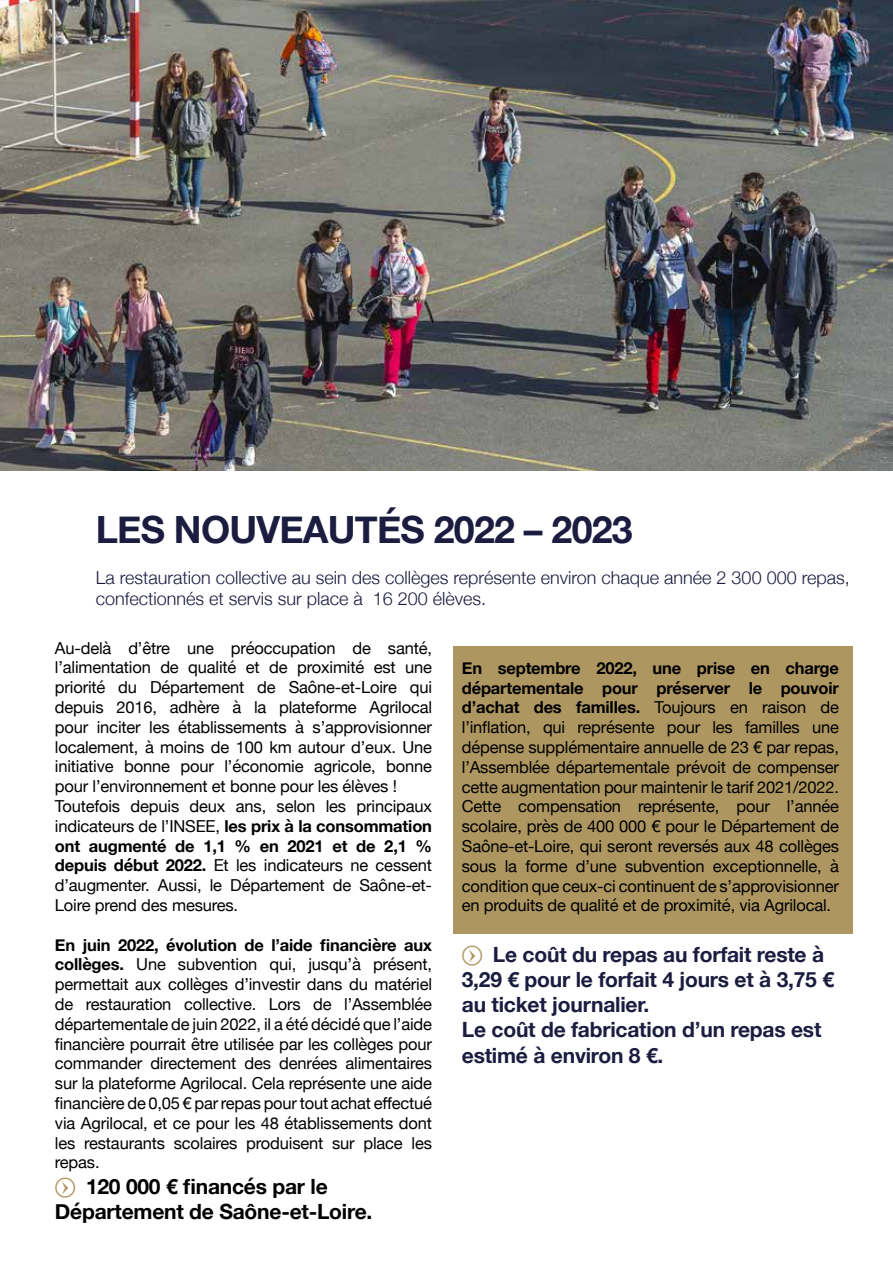
<style>
.page{position:relative;width:893px;height:1263px;background:#fff}
.page>*{position:absolute;margin:0;border:0;box-sizing:border-box;transform-origin:0 0}
.t1{font:700 37.5px "Helvetica Neue";letter-spacing:-.02em;color:#1b1c3f}
.t2{font:700 21px/25.2px "Helvetica Neue";letter-spacing:-.01em;color:#1b1c3f}
.t3{font:700 21px/25.2px "Helvetica Neue";letter-spacing:-.01em;color:#000}
.t4{font:300 18px/21.6px "Helvetica Neue";color:#1b1c3f}
.t5{font:16.5px/19.8px "Helvetica Neue";letter-spacing:-.01em;color:#000;text-align:justify}
.s1{font-weight:700}
.s2{color:#b0945f}
</style>
<div class="page">
<div style="left:453px;top:646px;width:400px;height:287px;background:#ad9660"></div>
<img style="left:0;top:0;width:893px;height:470px">
<h1 class="t1" style="left:96px;top:500px;width:539px">LES NOUVEAUTÉS 2022 – 2023</h1>
<p class="t4" style="left:96px;top:565px;width:755px">La restauration collective au sein des collèges représente environ chaque année 2 300 000 repas, confectionnés et servis sur place à 16 200 élèves.</p>
<p class="t5" style="left:55px;top:639px;width:379px;text-align:left">Au-delà d’être une préoccupation de santé, l’alimentation de qualité et de proximité est une priorité du Département de Saône-et-Loire qui depuis 2016, adhère à la plateforme Agrilocal pour inciter les établissements à s’approvisionner localement, à moins de 100 km autour d’eux. Une initiative bonne pour l’économie agricole, bonne pour l’environnement et bonne pour les élèves !<br>Toutefois depuis deux ans, selon les principaux indicateurs de l’INSEE, <span class="s1">les prix à la consommation ont augmenté de 1,1 % en 2021 et de 2,1 % depuis début 2022.</span> Et les indicateurs ne cessent d’augmenter. Aussi, le Département de Saône-et-Loire prend des mesures.</p>
<p class="t5" style="left:55px;top:936px;width:379px"><span class="s1">En juin 2022, évolution de l’aide financière aux collèges.</span> Une subvention qui, jusqu’à présent, permettait aux collèges d’investir dans du matériel de restauration collective. Lors de l’Assemblée départementale de juin 2022, il a été décidé que l’aide financière pourrait être utilisée par les collèges pour commander directement des denrées alimentaires sur la plateforme Agrilocal. Cela représente une aide financière de 0,05 € par repas pour tout achat effectué via Agrilocal, et ce pour les 48 établissements dont les restaurants scolaires produisent sur place les repas.</p>
<p class="t3" style="left:55px;top:1174px;width:319px"><span class="s2">▼</span> 120 000 € financés par le<br>Département de Saône-et-Loire.</p>
<p class="t5" style="left:462px;top:659px;width:379px"><span class="s1">En septembre 2022, une prise en charge départementale pour préserver le pouvoir d’achat des familles.</span> Toujours en raison de l’inflation, qui représente pour les familles une dépense supplémentaire annuelle de 23 € par repas, l’Assemblée départementale prévoit de compenser cette augmentation pour maintenir le tarif 2021/2022.<br>Cette compensation représente, pour l’année scolaire, près de 400 000 € pour le Département de Saône-et-Loire, qui seront reversés aux 48 collèges sous la forme d’une subvention exceptionnelle, à condition que ceux-ci continuent de s’approvisionner en produits de qualité et de proximité, via Agrilocal.</p>
<p class="t2" style="left:462px;top:942px;width:374px"><span class="s2">▼</span> Le coût du repas au forfait reste à<br>3,29 € pour le forfait 4 jours et à 3,75 € au ticket journalier.<br>Le coût de fabrication d’un repas est estimé à environ 8 €.</p>
</div>
